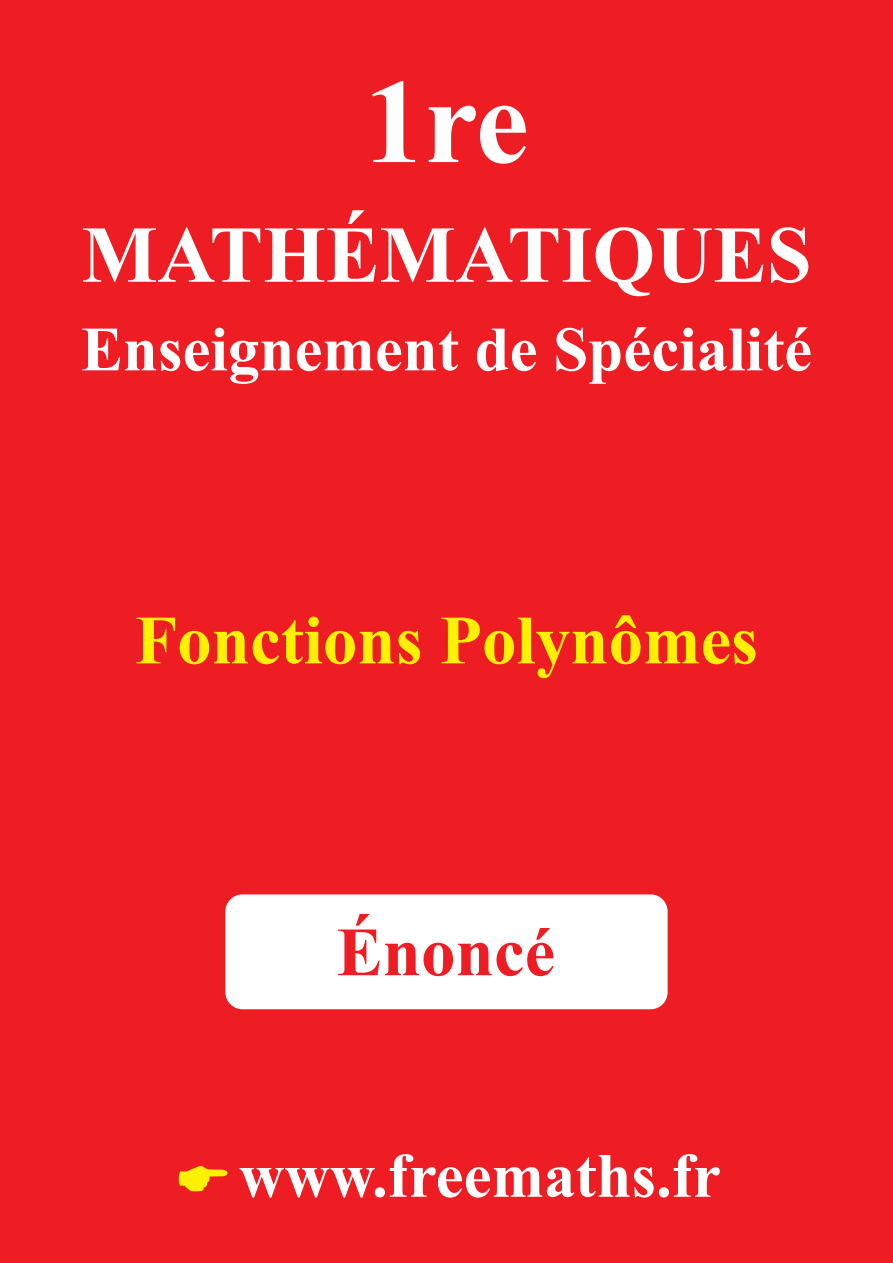
<style>
.page{position:relative;width:893px;height:1263px;background:#ee1d23}
.page>*{position:absolute;margin:0;border:0;box-sizing:border-box;transform-origin:0 0}
.t1{font:700 120px "Times New Roman";color:#fff}
.t2{font:700 80.4px "Times New Roman";color:#fff}
.t3{font:700 69px "Times New Roman";color:#fff101}
.t4{font:700 69px "Times New Roman";color:#ee1d23}
.t5{font:700 63px "Times New Roman";color:#fff}
</style>
<div class="page">
<div style="left:225px;top:894px;width:443px;height:115px;background:#fff;border-radius:17px"></div>
<h1 class="t1" style="left:364px;top:39px;width:166px">1re</h1>
<p class="t2" style="left:81px;top:199px;width:732px">MATHÉMATIQUES</p>
<p class="t5" style="left:81px;top:306px;width:733px">Enseignement de Spécialité</p>
<p class="t3" style="left:135px;top:592px;width:624px">Fonctions Polynômes</p>
<p class="t4" style="left:337px;top:904px;width:220px">Énoncé</p>
<p class="t5" style="left:239px;top:1132px;width:483px">www.freemaths.fr</p>
</div>
